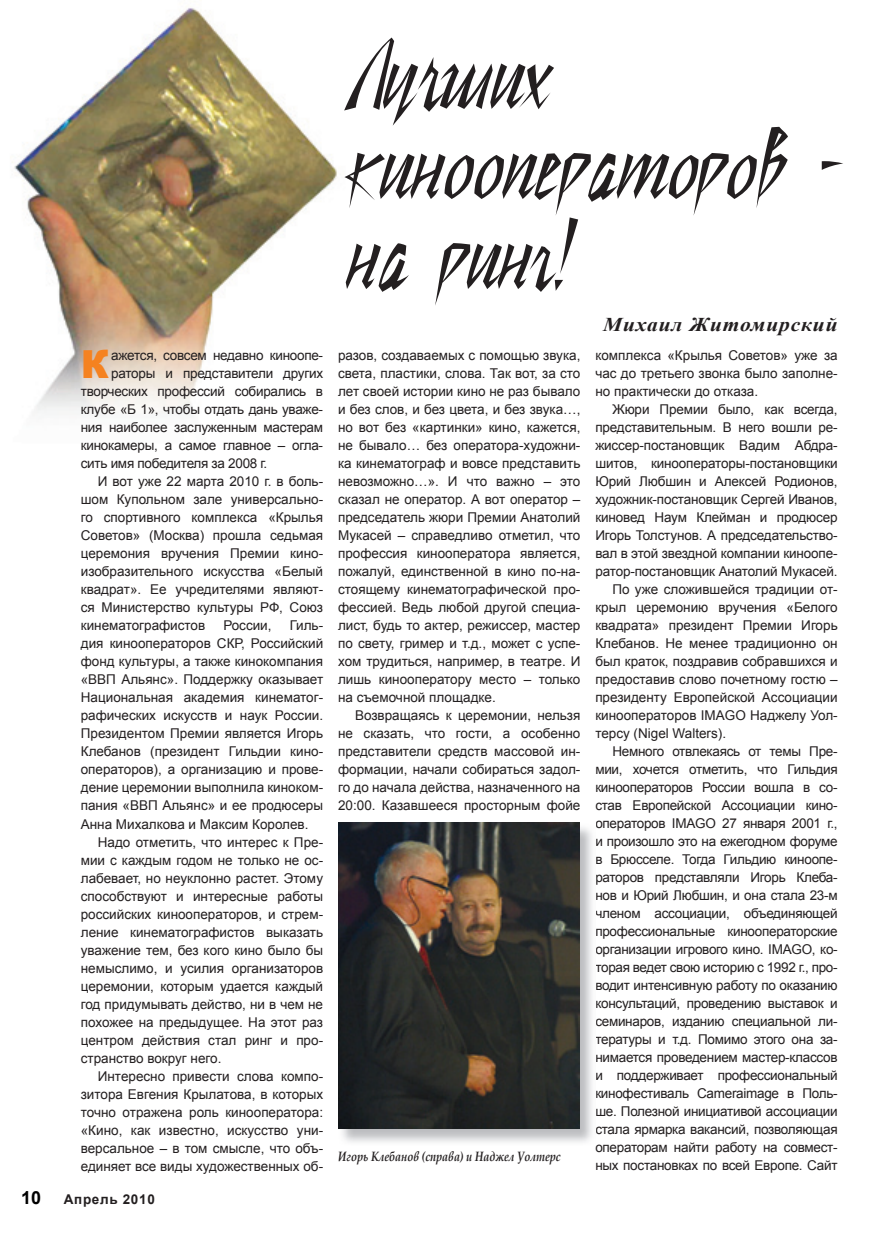
<style>
.page{position:relative;width:893px;height:1234px;background:#fff}
.page>*{position:absolute;margin:0;border:0;box-sizing:border-box;transform-origin:0 0}
.t1{font:97.5px/90px "Still Time Cyr";letter-spacing:.02em;color:#231f20}
.t2{font:900 38.7px "Arial";color:#f58220}
.t3{font:italic 700 19.5px "Times New Roman";letter-spacing:.04em;color:#231f20;scale:1.1 1}
.t4{font:700 18px "Arial";color:#000}
.t5{font:13.5px/18px "Arial";letter-spacing:-.02em;color:#231f20;text-align:justify}
.t6{font:13.5px "Arial";color:#231f20}
.t7{font:italic 700 13.5px "Book Antiqua";color:#231f20;scale:.8 1}
.t8{font:700 13.5px "Arial";letter-spacing:.05em;color:#231f20}
</style>
<div class="page">
<img style="left:12px;top:8px;width:325px;height:407px">
<img style="left:338px;top:822px;width:254px;height:320px">
<img style="left:338px;top:822px;width:241px;height:306px">
<h2 class="t2" style="left:81px;top:336px;width:30px">К</h2>
<p class="t5" style="left:111px;top:346px;width:213px">ажется, совсем недавно киноопе-</p>
<p class="t5" style="left:111px;top:364px;width:213px">раторы и представители других</p>
<p class="t5" style="left:81px;top:382px;width:244px">творческих профессий собирались в</p>
<p class="t5" style="left:81px;top:400px;width:244px">клубе «Б 1», чтобы отдать дань уваже-</p>
<p class="t5" style="left:81px;top:418px;width:244px">ния наиболее заслуженным мастерам</p>
<p class="t5" style="left:81px;top:436px;width:244px">кинокамеры, а самое главное – огла-</p>
<p class="t5" style="left:81px;top:454px;width:188px">сить имя победителя за 2008 г.</p>
<p class="t6" style="left:98px;top:472px;width:227px">И вот уже 22 марта 2010 г. в боль-</p>
<p class="t6" style="left:81px;top:490px;width:244px">шом Купольном зале универсально-</p>
<p class="t6" style="left:81px;top:508px;width:244px">го спортивного комплекса «Крылья</p>
<p class="t6" style="left:81px;top:526px;width:244px">Советов» (Москва) прошла седьмая</p>
<p class="t6" style="left:81px;top:544px;width:244px">церемония вручения Премии кино-</p>
<p class="t6" style="left:81px;top:562px;width:244px">изобразительного искусства «Белый</p>
<p class="t6" style="left:81px;top:580px;width:244px">квадрат». Ее учредителями являют-</p>
<p class="t6" style="left:81px;top:598px;width:244px">ся Министерство культуры РФ, Союз</p>
<p class="t6" style="left:81px;top:616px;width:126px">кинематографистов</p>
<p class="t5" style="left:223px;top:616px;width:50px">России,</p>
<p class="t5" style="left:81px;top:616px;width:244px;text-indent:209px">Гиль&shy;дия кинооператоров СКР, Российский фонд культуры, а также кинокомпания «ВВП Альянс». Поддержку оказывает Национальная академия кинематог&shy;рафических искусств и наук России.<br>Президентом Премии является Игорь Клебанов (президент Гильдии кино&shy;операторов), а организацию и прове&shy;дение церемонии выполнила киноком&shy;пания «ВВП Альянс» и ее продюсеры Анна Михалкова и Максим Королев.</p>
<p class="t5" style="left:81px;top:832px;width:244px;text-indent:17px">Надо отметить, что интерес к Пре&shy;мии с каждым годом не только не ос&shy;лабевает, но неуклонно растет. Этому способствуют и интересные работы российских кинооператоров, и стрем&shy;ление кинематографистов выказать уважение тем, без кого кино было бы немыслимо, и усилия организаторов церемонии, которым удается каждый год придумывать действо, ни в чем не похожее на предыдущее. На этот раз центром действия стал ринг и про&shy;странство вокруг него.</p>
<p class="t5" style="left:81px;top:1066px;width:244px;text-indent:17px">Интересно привести слова компо&shy;зитора Евгения Крылатова, в которых точно отражена роль кинооператора: «Кино, как известно, искусство уни&shy;версальное – в том смысле, что объ&shy;единяет все виды художественных об-</p>
<h3 class="t4" style="left:21px;top:1185px;width:22px">10</h3>
<p class="t8" style="left:64px;top:1190px;width:93px">Апрель 2010</p>
<h1 class="t1" style="left:344px;top:39px;width:495px">Лучших кинооператоров – на ринг!</h1>
<h3 class="t3" style="left:603px;top:310px;width:215px">Михаил Житомирский</h3>
<p class="t5" style="left:338px;top:346px;width:244px">разов, создаваемых с помощью звука, света, пластики, слова. Так вот, за сто лет своей истории кино не раз бывало и без слов, и без цвета, и без звука…, но вот без «картинки» кино, кажется, не бывало… без оператора-художни&shy;ка кинематограф и вовсе представить невозможно…». И что важно – это сказал не оператор. А вот оператор – председатель жюри Премии Анатолий Мукасей – справедливо отметил, что профессия кинооператора является, пожалуй, единственной в кино по-на&shy;стоящему кинематографической про&shy;фессией. Ведь любой другой специа&shy;лист, будь то актер, режиссер, мастер по свету, гример и т.д., может с успе&shy;хом трудиться, например, в театре. И лишь кинооператору место – только на съемочной площадке.</p>
<p class="t5" style="left:338px;top:706px;width:244px;text-indent:17px">Возвращаясь к церемонии, нельзя не сказать, что гости, а особенно представители средств массовой ин&shy;формации, начали собираться задол&shy;го до начала действа, назначенного на 20:00. Казавшееся просторным фойе</p>
<p class="t7" style="left:338px;top:1146px;width:280px">Игорь Клебанов (справа) и Наджел Уолтерс</p>
<p class="t5" style="left:595px;top:346px;width:244px">комплекса «Крылья Советов» уже за час до третьего звонка было заполне&shy;но практически до отказа.</p>
<p class="t5" style="left:612px;top:400px;width:227px">Жюри Премии было, как всегда,</p>
<p class="t5" style="left:595px;top:418px;width:244px">представительным. В него вошли ре-</p>
<p class="t5" style="left:595px;top:436px;width:244px">жиссер-постановщик Вадим Абдра-</p>
<p class="t5" style="left:595px;top:454px;width:244px">шитов, кинооператоры-постановщики</p>
<p class="t5" style="left:595px;top:472px;width:244px">Юрий Любшин и Алексей Родионов,</p>
<p class="t5" style="left:595px;top:490px;width:244px">художник-постановщик Сергей Иванов,</p>
<p class="t5" style="left:595px;top:508px;width:244px">киновед Наум Клейман и продюсер</p>
<p class="t5" style="left:595px;top:526px;width:244px">Игорь Толстунов. А председательство-</p>
<p class="t5" style="left:595px;top:544px;width:244px">вал в этой звездной компании киноопе-</p>
<p class="t5" style="left:595px;top:562px;width:244px">ратор-постановщик Анатолий Мукасей.</p>
<p class="t6" style="left:612px;top:580px;width:227px">По уже сложившейся традиции от-</p>
<p class="t6" style="left:595px;top:598px;width:244px">крыл церемонию вручения «Белого</p>
<p class="t6" style="left:595px;top:616px;width:244px">квадрата» президент Премии Игорь</p>
<p class="t6" style="left:595px;top:634px;width:244px">Клебанов. Не менее традиционно он</p>
<p class="t6" style="left:595px;top:652px;width:244px">был краток, поздравив собравшихся и</p>
<p class="t6" style="left:595px;top:670px;width:244px">предоставив слово почетному гостю –</p>
<p class="t6" style="left:595px;top:688px;width:244px">президенту Европейской Ассоциации</p>
<p class="t6" style="left:595px;top:706px;width:244px">кинооператоров IMAGO Наджелу Уол-</p>
<p class="t6" style="left:595px;top:724px;width:132px">терсу (Nigel Walters).</p>
<p class="t5" style="left:612px;top:742px;width:227px">Немного отвлекаясь от темы Пре-</p>
<p class="t5" style="left:595px;top:760px;width:244px">мии, хочется отметить, что Гильдия</p>
<p class="t5" style="left:595px;top:778px;width:244px">кинооператоров России вошла в со-</p>
<p class="t5" style="left:595px;top:796px;width:244px">став Европейской Ассоциации кино-</p>
<p class="t5" style="left:595px;top:814px;width:244px">операторов IMAGO 27 января 2001 г.,</p>
<p class="t5" style="left:595px;top:832px;width:244px">и произошло это на ежегодном форуме</p>
<p class="t5" style="left:595px;top:850px;width:244px">в Брюсселе. Тогда Гильдию киноопе-</p>
<p class="t5" style="left:595px;top:868px;width:244px">раторов представляли Игорь Клеба-</p>
<p class="t5" style="left:595px;top:886px;width:244px">нов и Юрий Любшин, и она стала 23-м</p>
<p class="t5" style="left:595px;top:904px;width:244px">членом ассоциации, объединяющей</p>
<p class="t5" style="left:595px;top:922px;width:244px">профессиональные кинооператорские</p>
<p class="t5" style="left:595px;top:940px;width:244px">организации игрового кино. IMAGO, ко-</p>
<p class="t5" style="left:595px;top:958px;width:244px">торая ведет свою историю с 1992 г., про-</p>
<p class="t5" style="left:595px;top:976px;width:244px">водит интенсивную работу по оказанию</p>
<p class="t5" style="left:595px;top:994px;width:244px">консультаций, проведению выставок и</p>
<p class="t5" style="left:595px;top:1012px;width:244px">семинаров, изданию специальной ли-</p>
<p class="t5" style="left:595px;top:1030px;width:244px">тературы и т.д. Помимо этого она за-</p>
<p class="t5" style="left:595px;top:1048px;width:244px">нимается проведением мастер-классов</p>
<p class="t5" style="left:595px;top:1066px;width:244px">и поддерживает профессиональный</p>
<p class="t5" style="left:595px;top:1084px;width:244px">кинофестиваль Cameraimage в Поль-</p>
<p class="t5" style="left:595px;top:1102px;width:244px">ше. Полезной инициативой ассоциации</p>
<p class="t5" style="left:595px;top:1120px;width:244px">стала ярмарка вакансий, позволяющая</p>
<p class="t5" style="left:595px;top:1138px;width:244px">операторам найти работу на совмест-</p>
<p class="t5" style="left:595px;top:1156px;width:244px">ных постановках по всей Европе. Сайт</p>
</div>
